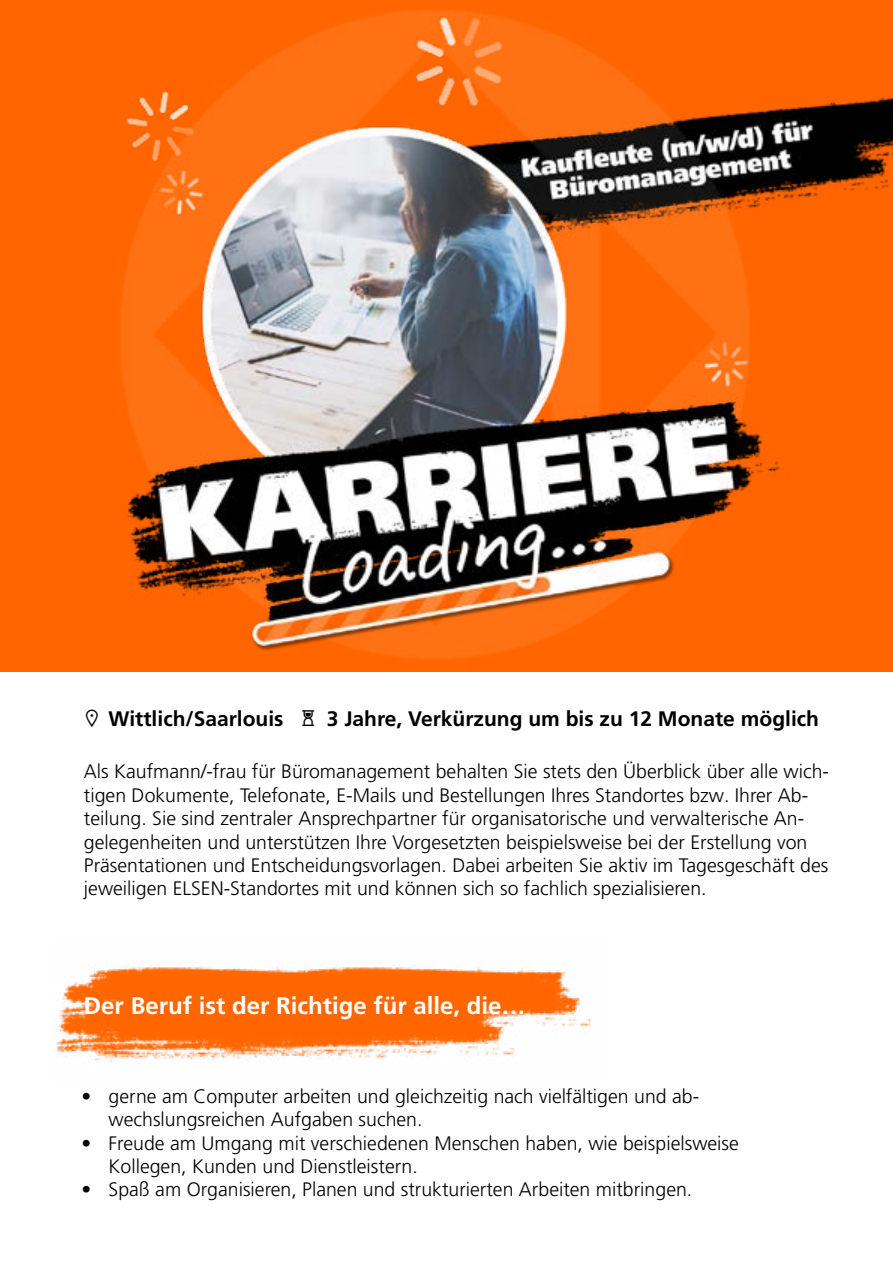
<style>
.page{position:relative;width:893px;height:1263px;background:#fff}
.page>*{position:absolute;margin:0;border:0;box-sizing:border-box;transform-origin:0 0}
.t1{font:700 24px "Frutiger LT Pro";color:#fff}
.t2{font:700 21px "Frutiger LT Pro";color:#000}
.t3{font:300 19.5px/23.4px "Frutiger LT Pro";color:#000}
</style>
<div class="page">
<img style="left:56px;top:965px;width:536px;height:97px">
<img style="left:0;top:0;width:893px;height:672px">
<p class="t2" style="left:108px;top:706px;width:177px">Wittlich/Saarlouis</p>
<p class="t2" style="left:327px;top:706px;width:494px">3 Jahre, Verkürzung um bis zu 12 Monate möglich</p>
<p class="t3" style="left:84px;top:760px;width:747px">Als Kaufmann/-frau für Büromanagement behalten Sie stets den Überblick über alle wich&shy;tigen Dokumente, Telefonate, E-Mails und Bestellungen Ihres Standortes bzw. Ihrer Ab&shy;teilung. Sie sind zentraler Ansprechpartner für organisatorische und verwalterische An&shy;gelegenheiten und unterstützen Ihre Vorgesetzten beispielsweise bei der Erstellung von Präsentationen und Entscheidungsvorlagen. Dabei arbeiten Sie aktiv im Tagesgeschäft des jeweiligen ELSEN-Standortes mit und können sich so fachlich spezialisieren.</p>
<p class="t1" style="left:84px;top:992px;width:443px">Der Beruf ist der Richtige für alle, die…</p>
<p class="t3" style="left:109px;top:1084px;width:592px;text-indent:-27px">• gerne am Computer arbeiten und gleichzeitig nach vielfältigen und ab&shy;wechslungsreichen Aufgaben suchen.</p>
<p class="t3" style="left:109px;top:1131px;width:632px;text-indent:-27px">• Freude am Umgang mit verschiedenen Menschen haben, wie beispielsweise<br>Kollegen, Kunden und Dienstleistern.</p>
<p class="t3" style="left:82px;top:1178px;width:612px">• Spaß am Organisieren, Planen und strukturierten Arbeiten mitbringen.</p>
</div>
